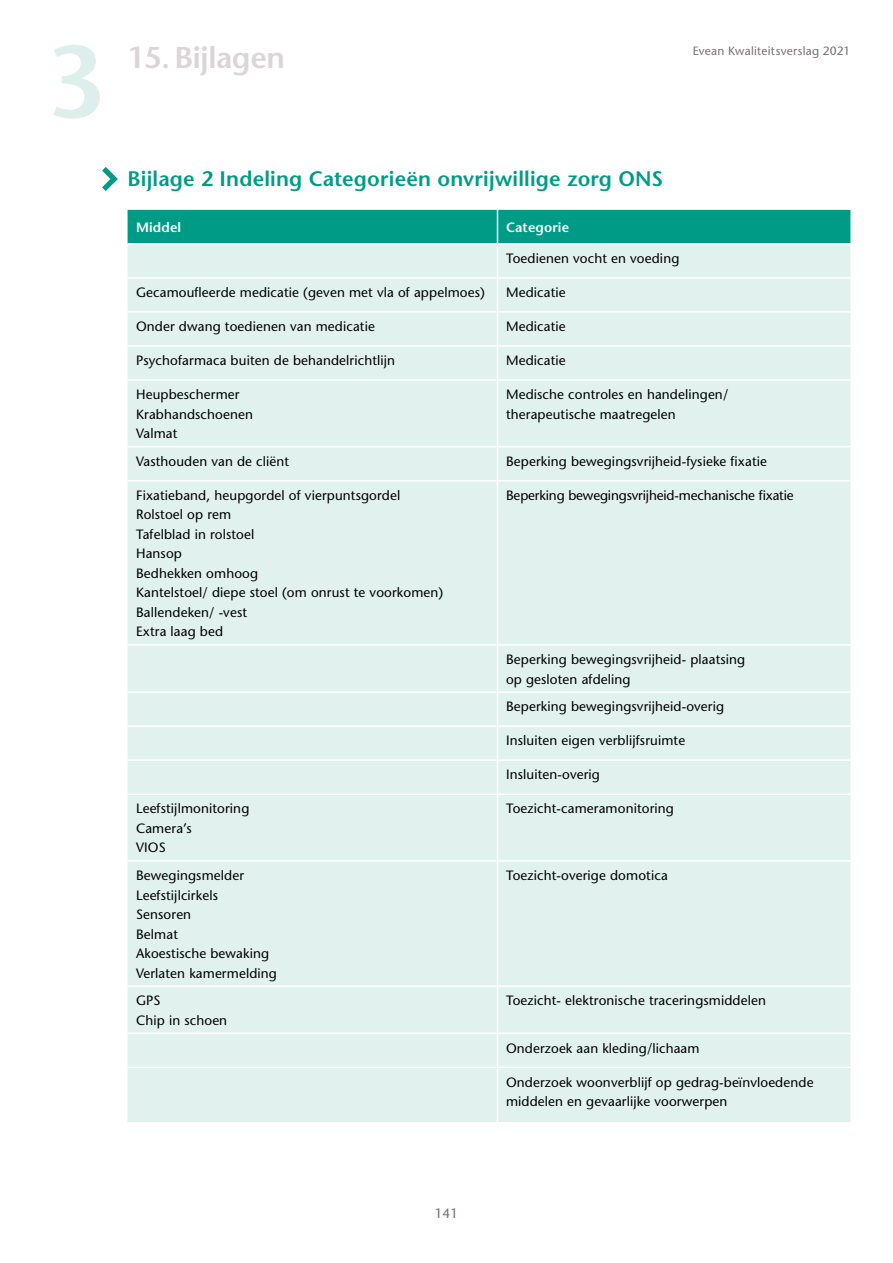
<style>
.page{position:relative;width:893px;height:1263px;background:#fff}
.page>*{position:absolute;margin:0;border:0;box-sizing:border-box;transform-origin:0 0}
.t1{font:600 102px "Stone Sans";color:#ddefec}
.t2{font:600 30px "Stone Sans";letter-spacing:-.01em;color:#dcd5d8}
.t3{font:600 21px "Stone Sans";letter-spacing:.01em;color:#009b87}
.t4{font:13.5px/19.5px "Stone Sans";letter-spacing:.01em;color:#000}
.t5{font:13.5px "Stone Sans";letter-spacing:-.01em;color:#000}
.t6{font:600 13.5px "Stone Sans";letter-spacing:.01em;color:#fff}
.t7{font:13.5px "Stone Sans";color:#816c75}
.t8{font:12px "Stone Sans";letter-spacing:.02em;color:#816c75}
</style>
<div class="page">
<svg style="left:102px;top:167px;width:16px;height:24px"></svg>
<div style="left:128px;top:210px;width:722px;height:33px;background:#009b87"></div>
<div style="left:128px;top:245px;width:722px;height:877px;background:#e1f1ee"></div>
<hr style="left:497px;top:381px;width:1px;height:65px;background:#fff">
<hr style="left:497px;top:447px;width:1px;height:33px;background:#fff">
<hr style="left:497px;top:481px;width:1px;height:163px;background:#fff">
<hr style="left:497px;top:646px;width:1px;height:45px;background:#fff">
<hr style="left:497px;top:693px;width:1px;height:32px;background:#fff">
<hr style="left:497px;top:727px;width:1px;height:32px;background:#fff">
<hr style="left:497px;top:761px;width:1px;height:32px;background:#fff">
<hr style="left:497px;top:795px;width:1px;height:65px;background:#fff">
<hr style="left:497px;top:862px;width:1px;height:123px;background:#fff">
<hr style="left:497px;top:987px;width:1px;height:45px;background:#fff">
<hr style="left:497px;top:1034px;width:1px;height:33px;background:#fff">
<hr style="left:497px;top:1068px;width:1px;height:54px;background:#fff">
<hr style="left:128px;top:446px;width:369px;height:1px;background:#fff">
<hr style="left:497px;top:446px;width:353px;height:1px;background:#fff">
<hr style="left:128px;top:480px;width:369px;height:1px;background:#fff">
<hr style="left:497px;top:480px;width:353px;height:1px;background:#fff">
<hr style="left:128px;top:644px;width:369px;height:2px;background:#fff">
<hr style="left:497px;top:644px;width:353px;height:2px;background:#fff">
<hr style="left:128px;top:691px;width:369px;height:2px;background:#fff">
<hr style="left:497px;top:691px;width:353px;height:2px;background:#fff">
<hr style="left:128px;top:725px;width:369px;height:2px;background:#fff">
<hr style="left:497px;top:725px;width:353px;height:2px;background:#fff">
<hr style="left:128px;top:759px;width:369px;height:2px;background:#fff">
<hr style="left:497px;top:759px;width:353px;height:2px;background:#fff">
<hr style="left:128px;top:793px;width:369px;height:2px;background:#fff">
<hr style="left:497px;top:793px;width:353px;height:2px;background:#fff">
<hr style="left:128px;top:860px;width:369px;height:2px;background:#fff">
<hr style="left:497px;top:860px;width:353px;height:2px;background:#fff">
<hr style="left:128px;top:985px;width:369px;height:2px;background:#fff">
<hr style="left:497px;top:985px;width:353px;height:2px;background:#fff">
<hr style="left:128px;top:1032px;width:369px;height:2px;background:#fff">
<hr style="left:497px;top:1032px;width:353px;height:2px;background:#fff">
<hr style="left:128px;top:1067px;width:369px;height:1px;background:#fff">
<hr style="left:497px;top:1067px;width:353px;height:1px;background:#fff">
<hr style="left:497px;top:210px;width:1px;height:33px;background:#fff">
<hr style="left:497px;top:245px;width:1px;height:32px;background:#fff">
<hr style="left:497px;top:279px;width:1px;height:32px;background:#fff">
<hr style="left:497px;top:313px;width:1px;height:32px;background:#fff">
<hr style="left:497px;top:347px;width:1px;height:32px;background:#fff">
<hr style="left:128px;top:277px;width:369px;height:2px;background:#fff">
<hr style="left:497px;top:277px;width:353px;height:2px;background:#fff">
<hr style="left:128px;top:311px;width:369px;height:2px;background:#fff">
<hr style="left:497px;top:311px;width:353px;height:2px;background:#fff">
<hr style="left:128px;top:345px;width:369px;height:2px;background:#fff">
<hr style="left:497px;top:345px;width:353px;height:2px;background:#fff">
<hr style="left:128px;top:379px;width:369px;height:2px;background:#fff">
<hr style="left:497px;top:379px;width:353px;height:2px;background:#fff">
<h1 class="t1" style="left:48px;top:20px;width:60px">3</h1>
<h2 class="t2" style="left:128px;top:40px;width:159px">15.Bijlagen</h2>
<p class="t8" style="left:693px;top:44px;width:159px">Evean Kwaliteitsverslag 2021</p>
<h3 class="t3" style="left:128px;top:166px;width:537px">Bijlage 2 Indeling Categorieën onvrijwillige zorg ONS</h3>
<p class="t6" style="left:136px;top:219px;width:47px">Middel</p>
<p class="t6" style="left:506px;top:219px;width:65px">Categorie</p>
<p class="t4" style="left:506px;top:249px;width:175px">Toedienen vocht en voeding</p>
<p class="t4" style="left:136px;top:283px;width:350px">Gecamoufleerde medicatie (geven met vla of appelmoes)</p>
<p class="t4" style="left:506px;top:283px;width:61px">Medicatie</p>
<p class="t4" style="left:136px;top:317px;width:240px">Onder dwang toedienen van medicatie</p>
<p class="t4" style="left:506px;top:317px;width:61px">Medicatie</p>
<p class="t4" style="left:136px;top:351px;width:261px">Psychofarmaca buiten de behandelrichtlijn</p>
<p class="t4" style="left:506px;top:351px;width:61px">Medicatie</p>
<p class="t4" style="left:136px;top:385px;width:118px">Heupbeschermer<br>Krabhandschoenen<br>Valmat</p>
<p class="t4" style="left:506px;top:385px;width:224px">Medische controles en handelingen/ therapeutische maatregelen</p>
<p class="t4" style="left:136px;top:451px;width:155px">Vasthouden van de cliënt</p>
<p class="t4" style="left:506px;top:451px;width:262px">Beperking bewegingsvrijheid-fysieke fixatie</p>
<p class="t4" style="left:136px;top:485px;width:309px">Fixatieband, heupgordel of vierpuntsgordel<br>Rolstoel op rem<br>Tafelblad in rolstoel<br>Hansop<br>Bedhekken omhoog<br>Kantelstoel/ diepe stoel (om onrust te voorkomen)<br>Ballendeken/ -vest<br>Extra laag bed</p>
<p class="t5" style="left:506px;top:487px;width:289px">Beperking bewegingsvrijheid-mechanische fixatie</p>
<p class="t4" style="left:506px;top:650px;width:241px">Beperking bewegingsvrijheid- plaatsing op gesloten afdeling</p>
<p class="t4" style="left:506px;top:697px;width:220px">Beperking bewegingsvrijheid-overig</p>
<p class="t4" style="left:506px;top:731px;width:181px">Insluiten eigen verblijfsruimte</p>
<p class="t4" style="left:506px;top:765px;width:95px">Insluiten-overig</p>
<p class="t4" style="left:136px;top:799px;width:115px">Leefstijlmonitoring<br>Camera’s<br>VIOS</p>
<p class="t4" style="left:506px;top:799px;width:169px">Toezicht-cameramonitoring</p>
<p class="t4" style="left:136px;top:866px;width:142px">Bewegingsmelder<br>Leefstijlcirkels<br>Sensoren<br>Belmat<br>Akoestische bewaking<br>Verlaten kamermelding</p>
<p class="t4" style="left:506px;top:866px;width:163px">Toezicht-overige domotica</p>
<p class="t4" style="left:136px;top:991px;width:93px">GPS<br>Chip in schoen</p>
<p class="t4" style="left:506px;top:991px;width:261px">Toezicht- elektronische traceringsmiddelen</p>
<p class="t4" style="left:506px;top:1038px;width:195px">Onderzoek aan kleding/lichaam</p>
<p class="t4" style="left:506px;top:1072px;width:309px">Onderzoek woonverblijf op gedrag-beïnvloedende middelen en gevaarlijke voorwerpen</p>
<p class="t7" style="left:435px;top:1205px;width:25px">141</p>
</div>
